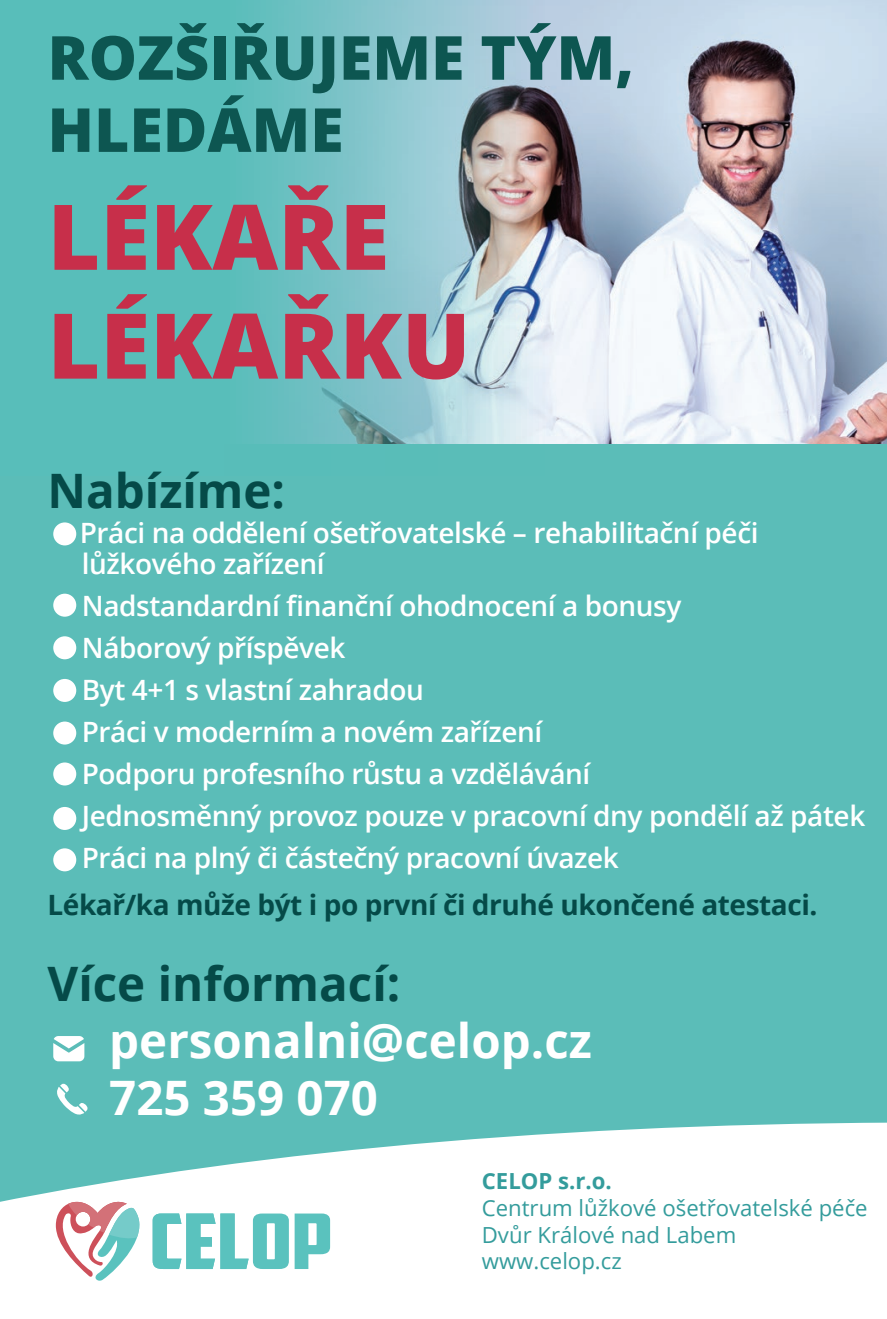
<style>
.page{position:relative;width:887px;height:1319px;background:#fff}
.page>*{position:absolute;margin:0;border:0;box-sizing:border-box;transform-origin:0 0}
.t1{font:800 90.65px/108.9px "Open Sans";color:#c72f4a}
.t2{font:800 60.9px/72.1px "Open Sans";color:#0d5651}
.t3{font:700 47.6px/57.1px "Open Sans";color:#fff}
.t4{font:700 47.6px "Open Sans";color:#054a48}
.t5{font:600 28px/42px "Open Sans";letter-spacing:-.015em;color:#fff}
.t6{font:700 28px "Open Sans";letter-spacing:-.015em;color:#054a48}
.t7{font:22.05px/26.6px "Open Sans";color:#349c9c}
.t8{font:700 22.05px "Open Sans";color:#349c9c}
</style>
<div class="page">
<div style="left:0;top:28px;width:887px;height:1291px;background:#5bbdb8"></div>
<svg style="left:0;top:0;width:887px;height:444px"></svg>
<svg style="left:0;top:1122px;width:887px;height:197px;fill:#fff"></svg>
<svg style="left:57px;top:1083px;width:31px;height:32px"></svg>
<svg style="left:53px;top:1036px;width:31px;height:25px"></svg>
<svg style="left:55px;top:1192px;width:275px;height:90px"></svg>
<div style="left:53px;top:522px;width:23px;height:23px;background:#fff;border-radius:50%"></div>
<div style="left:53px;top:593px;width:23px;height:23px;background:#fff;border-radius:50%"></div>
<div style="left:53px;top:636px;width:23px;height:23px;background:#fff;border-radius:50%"></div>
<div style="left:53px;top:679px;width:23px;height:23px;background:#fff;border-radius:50%"></div>
<div style="left:53px;top:721px;width:23px;height:23px;background:#fff;border-radius:50%"></div>
<div style="left:53px;top:762px;width:23px;height:23px;background:#fff;border-radius:50%"></div>
<div style="left:53px;top:807px;width:23px;height:23px;background:#fff;border-radius:50%"></div>
<div style="left:53px;top:848px;width:23px;height:23px;background:#fff;border-radius:50%"></div>
<h2 class="t2" style="left:48px;top:18px;width:588px">ROZŠIŘUJEME TÝM,<br>HLEDÁME</h2>
<h1 class="t1" style="left:48px;top:178px;width:425px">LÉKAŘE<br>LÉKAŘKU</h1>
<h3 class="t4" style="left:48px;top:457px;width:239px">Nabízíme:</h3>
<p class="t5" style="left:80px;top:516px;width:680px;line-height:31.5px">Práci na oddělení ošetřovatelské – rehabilitační péči lůžkového zařízení</p>
<p class="t5" style="left:82px;top:584px;width:785px">Nadstandardní finanční ohodnocení a bonusy<br>Náborový příspěvek<br>Byt 4+1 s vlastní zahradou<br>Práci v moderním a novém zařízení<br>Podporu profesního růstu a vzdělávání<br>Jednosměnný provoz pouze v pracovní dny pondělí až pátek Práci na plný či částečný pracovní úvazek</p>
<p class="t6" style="left:48px;top:885px;width:772px">Lékař/ka může být i po první či druhé ukončené atestaci.</p>
<h3 class="t4" style="left:48px;top:949px;width:354px">Více informací:</h3>
<h3 class="t3" style="left:109px;top:1010px;width:484px">personalni@celop.cz<br>725 359 070</h3>
<p class="t8" style="left:482px;top:1165px;width:132px">CELOP s.r.o.</p>
<p class="t7" style="left:482px;top:1194px;width:387px">Centrum lůžkové ošetřovatelské péče<br>Dvůr Králové nad Labem www.celop.cz</p>
</div>
